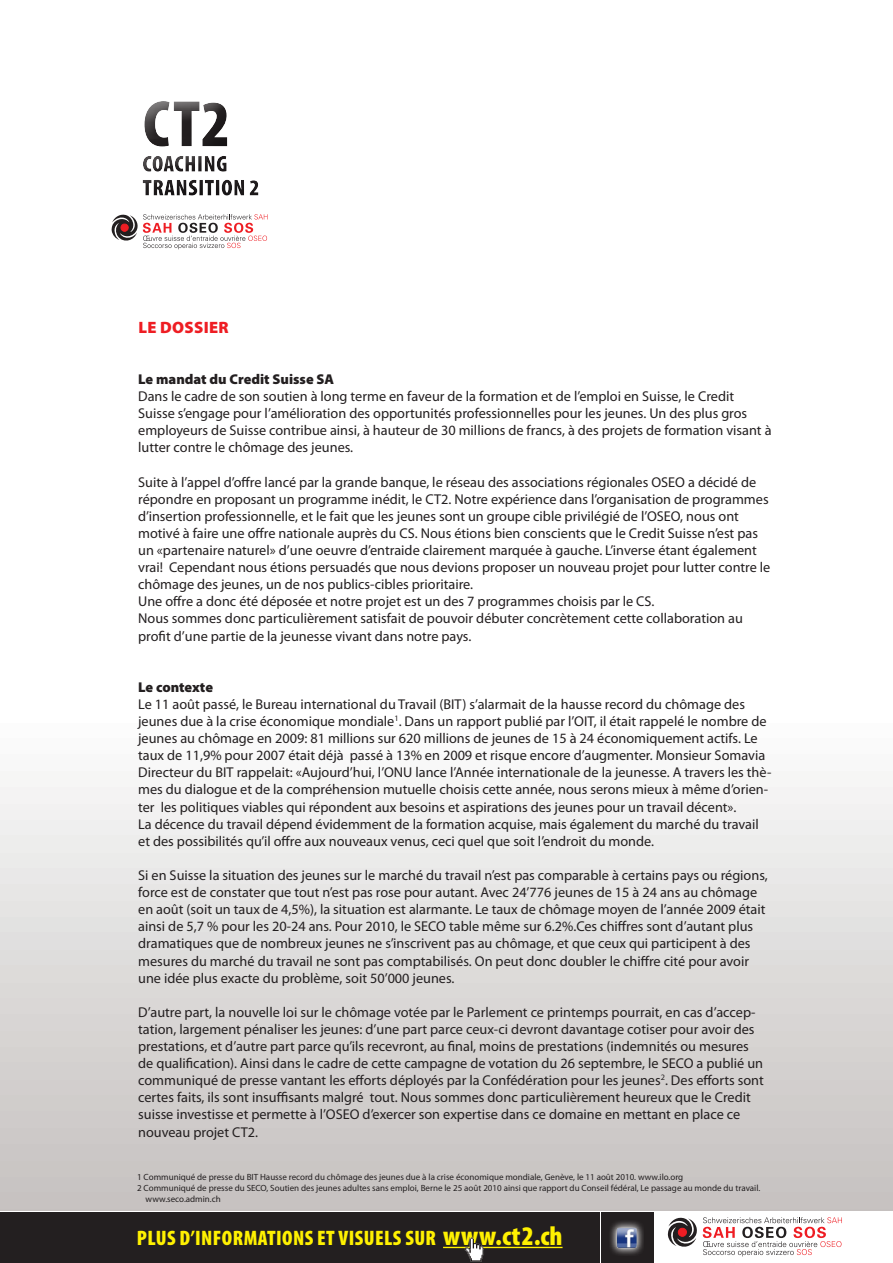
<style>
.page{position:relative;width:893px;height:1263px;background:#fff}
.page>*{position:absolute;margin:0;border:0;box-sizing:border-box;transform-origin:0 0}
.t1{font:900 condensed 21px "Myriad Pro";letter-spacing:.02em;color:#fff101}
.t2{font:900 16.5px "Myriad Pro";letter-spacing:.02em;color:#ee1d23}
.t3{font:14.25px/17.1px "Myriad Pro";color:#231f20}
.t4{font:900 14.25px "Myriad Pro";letter-spacing:-.005em;color:#231f20}
.t5{font:9px/10.8px "Myriad Pro";color:#231f20}
.s1{font-size:27px}
</style>
<div class="page">
<div style="left:0;top:716px;width:893px;height:495px;background:linear-gradient(to bottom,#fcfdfc,#c4bfbd)"></div>
<div style="left:0;top:1212px;width:599px;height:51px;background:#231f20"></div>
<div style="left:601px;top:1212px;width:52px;height:51px;background:#231f20"></div>
<svg style="left:668px;top:1217px;width:174px;height:39px"></svg>
<svg style="left:610px;top:1221px;width:34px;height:34px"></svg>
<img style="left:616px;top:1227px;width:21px;height:21px">
<svg style="left:112px;top:214px;width:156px;height:35px"></svg>
<div style="left:137px;top:87px;width:151px;height:124px;background:#231f20;opacity:.75"></div>
<hr style="left:443px;top:1247px;width:120px;height:1px;background:#fff101">
<img style="left:460px;top:1237px;width:30px;height:25px">
<p class="t2" style="left:138px;top:318px;width:92px">Le dossier</p>
<p class="t4" style="left:138px;top:371px;width:197px">Le mandat du Credit Suisse SA</p>
<p class="t3" style="left:138px;top:388px;width:635px">Dans le cadre de son soutien à long terme en faveur de la formation et de l’emploi en Suisse, le Credit Suisse s’engage pour l’amélioration des opportunités professionnelles pour les jeunes. Un des plus gros employeurs de Suisse contribue ainsi, à hauteur de 30 millions de francs, à des projets de formation visant à lutter contre le chômage des jeunes.</p>
<p class="t3" style="left:138px;top:474px;width:634px">Suite à l’appel d’offre lancé par la grande banque, le réseau des associations régionales OSEO a décidé de répondre en proposant un programme inédit, le CT2. Notre expérience dans l’organisation de programmes d’insertion professionnelle, et le fait que les jeunes sont un groupe cible privilégié de l’OSEO, nous ont motivé à faire une offre nationale auprès du CS. Nous étions bien conscients que le Credit Suisse n’est pas un «partenaire naturel» d’une oeuvre d’entraide clairement marquée à gauche. L’inverse étant également vrai! Cependant nous étions persuadés que nous devions proposer un nouveau projet pour lutter contre le chômage des jeunes, un de nos publics-cibles prioritaire.</p>
<p class="t3" style="left:138px;top:593px;width:518px">Une offre a donc été déposée et notre projet est un des 7 programmes choisis par le CS.</p>
<p class="t3" style="left:138px;top:610px;width:606px">Nous sommes donc particulièrement satisfait de pouvoir débuter concrètement cette collaboration au profit d’une partie de la jeunesse vivant dans notre pays.</p>
<p class="t4" style="left:138px;top:679px;width:76px">Le contexte</p>
<p class="t3" style="left:138px;top:696px;width:635px">Le 11 août passé, le Bureau international du Travail (BIT) s’alarmait de la hausse record du chômage des jeunes due à la crise économique mondiale<sup>1</sup>. Dans un rapport publié par l’OIT, il était rappelé le nombre de jeunes au chômage en 2009: 81 millions sur 620 millions de jeunes de 15 à 24 économiquement actifs. Le taux de 11,9% pour 2007 était déjà passé à 13% en 2009 et risque encore d’augmenter. Monsieur Somavia Directeur du BIT rappelait: «Aujourd’hui, l’ONU lance l’Année internationale de la jeunesse. A travers les thè&shy;mes du dialogue et de la compréhension mutuelle choisis cette année, nous serons mieux à même d’orien&shy;ter les politiques viables qui répondent aux besoins et aspirations des jeunes pour un travail décent».</p>
<p class="t3" style="left:138px;top:816px;width:622px">La décence du travail dépend évidemment de la formation acquise, mais également du marché du travail et des possibilités qu’il offre aux nouveaux venus, ceci quel que soit l’endroit du monde.</p>
<p class="t3" style="left:138px;top:867px;width:631px">Si en Suisse la situation des jeunes sur le marché du travail n’est pas comparable à certains pays ou régions, force est de constater que tout n’est pas rose pour autant. Avec 24’776 jeunes de 15 à 24 ans au chômage en août (soit un taux de 4,5%), la situation est alarmante. Le taux de chômage moyen de l’année 2009 était ainsi de 5,7 % pour les 20-24 ans. Pour 2010, le SECO table même sur 6.2%.Ces chiffres sont d’autant plus dramatiques que de nombreux jeunes ne s’inscrivent pas au chômage, et que ceux qui participent à des mesures du marché du travail ne sont pas comptabilisés. On peut donc doubler le chiffre cité pour avoir une idée plus exacte du problème, soit 50’000 jeunes.</p>
<p class="t3" style="left:138px;top:1004px;width:627px">D’autre part, la nouvelle loi sur le chômage votée par le Parlement ce printemps pourrait, en cas d’accep&shy;tation, largement pénaliser les jeunes: d’une part parce ceux-ci devront davantage cotiser pour avoir des prestations, et d’autre part parce qu’ils recevront, au final, moins de prestations (indemnités ou mesures de qualification). Ainsi dans le cadre de cette campagne de votation du 26 septembre, le SECO a publié un communiqué de presse vantant les efforts déployés par la Confédération pour les jeunes<sup>2</sup>. Des efforts sont certes faits, ils sont insuffisants malgré tout. Nous sommes donc particulièrement heureux que le Credit suisse investisse et permette à l’OSEO d’exercer son expertise dans ce domaine en mettant en place ce nouveau projet CT2.</p>
<p class="t5" style="left:137px;top:1172px;width:548px">1 Communiqué de presse du BIT Hausse record du chômage des jeunes due à la crise économique mondiale, Genève, le 11 août 2010. www.ilo.org</p>
<p class="t5" style="left:146px;top:1182px;width:616px;text-indent:-9px">2 Communiqué de presse du SECO, Soutien des jeunes adultes sans emploi, Berne le 25 août 2010 ainsi que rapport du Conseil fédéral, Le passage au monde du travail. www.seco.admin.ch</p>
<p class="t1" style="left:137px;top:1226px;width:427px">PLUS D’INFORMATIONS ET VISUELS SUR <span class="s1">WWW.CT2.CH</span></p>
</div>
